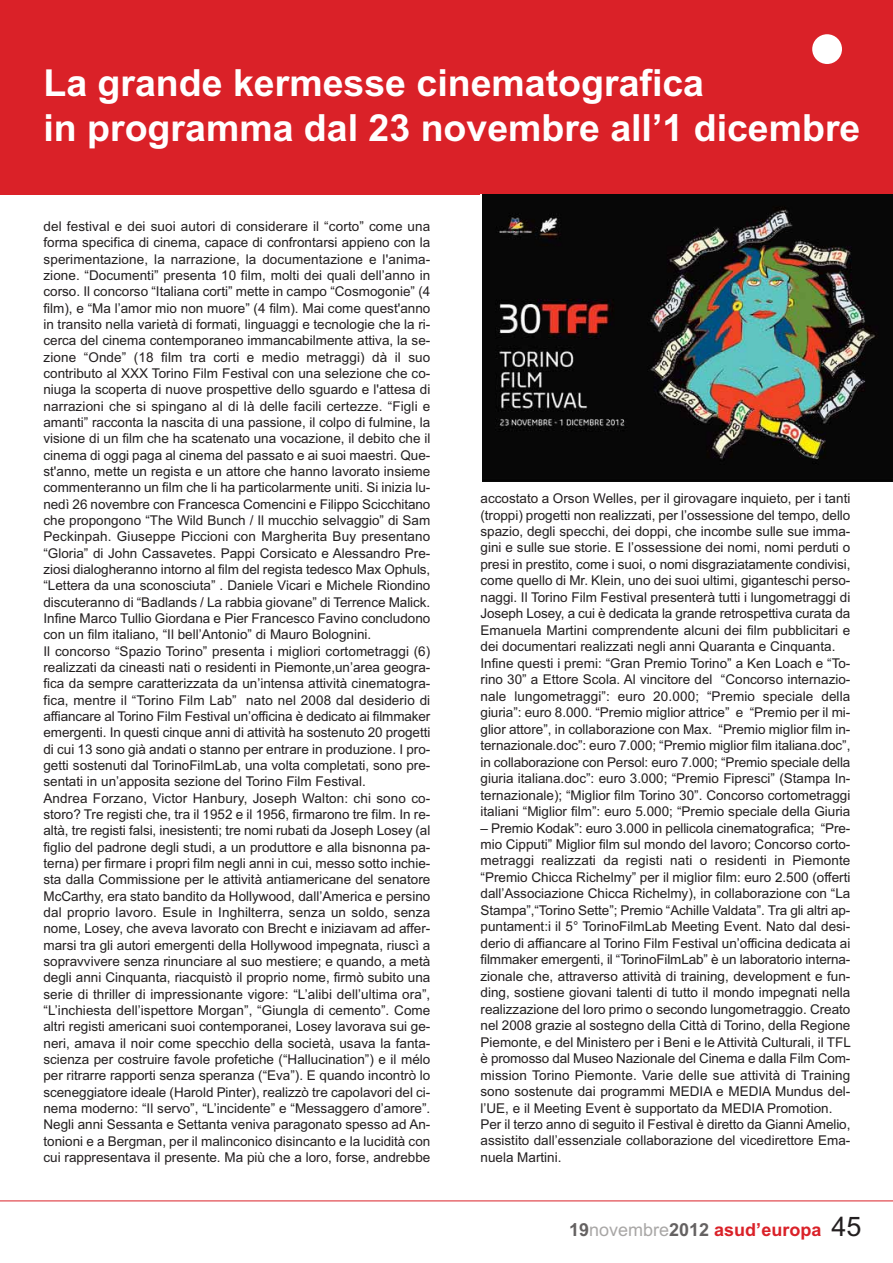
<style>
.page{position:relative;width:893px;height:1263px;background:#fff}
.page>*{position:absolute;margin:0;border:0;box-sizing:border-box;transform-origin:0 0}
.t1{font:700 37.5px/45px "Arial";color:#fff}
.t2{font:700 18px "Arial";color:#da2128}
.t3{font:13.5px/16.4px "Arial";color:#231f20}
.s1{color:#656262}
.s2{font-weight:400;color:#a9a7a6}
.s3{font-weight:400;font-size:27px;color:#231f20}
</style>
<div class="page">
<div style="left:0;top:0;width:892px;height:194px;background:#da2128"></div>
<hr style="left:0;top:1201px;width:892px;height:1px;background:#da2128">
<div style="left:812px;top:34px;width:30px;height:30px;background:#fff;border-radius:50%"></div>
<img style="left:482px;top:194px;width:410px;height:287px">
<h1 class="t1" style="left:43px;top:64px;width:818px">La grande kermesse cinematografica<br>in programma dal 23 novembre all’1 dicembre</h1>
<p class="t3" style="left:43px;top:219px;width:388px">del festival e dei suoi autori di considerare il “corto” come una forma specifica di cinema, capace di confrontarsi appieno con la sperimentazione, la narrazione, la documentazione e l'anima&shy;zione. “Documenti” presenta 10 film, molti dei quali dell’anno in corso. Il concorso “Italiana corti” mette in campo “Cosmogonie” (4 film), e “Ma l’amor mio non muore” (4 film). Mai come quest'anno in transito nella varietà di formati, linguaggi e tecnologie che la ri&shy;cerca del cinema contemporaneo immancabilmente attiva, la se&shy;zione “Onde” (18 film tra corti e medio metraggi) dà il suo contributo al XXX Torino Film Festival con una selezione che co&shy;niuga la scoperta di nuove prospettive dello sguardo e l'attesa di narrazioni che si spingano al di là delle facili certezze. “Figli e amanti” racconta la nascita di una passione, il colpo di fulmine, la visione di un film che ha scatenato una vocazione, il debito che il cinema di oggi paga al cinema del passato e ai suoi maestri. Que&shy;st'anno, mette un regista e un attore che hanno lavorato insieme commenteranno un film che li ha particolarmente uniti. Si inizia lu&shy;nedì 26 novembre con Francesca Comencini e Filippo Scicchitano che propongono “The Wild Bunch / Il mucchio selvaggio” di Sam Peckinpah. Giuseppe Piccioni con Margherita Buy presentano “Gloria” di John Cassavetes. Pappi Corsicato e Alessandro Pre&shy;ziosi dialogheranno intorno al film del regista tedesco Max Ophuls, “Lettera da una sconosciuta” . Daniele Vicari e Michele Riondino discuteranno di “Badlands / La rabbia giovane” di Terrence Malick.<br>Infine Marco Tullio Giordana e Pier Francesco Favino concludono con un film italiano, “Il bell’Antonio” di Mauro Bolognini.<br>Il concorso “Spazio Torino” presenta i migliori cortometraggi (6) realizzati da cineasti nati o residenti in Piemonte,un’area geogra&shy;fica da sempre caratterizzata da un’intensa attività cinematogra&shy;fica, mentre il “Torino Film Lab” nato nel 2008 dal desiderio di affiancare al Torino Film Festival un’officina è dedicato ai filmmaker emergenti. In questi cinque anni di attività ha sostenuto 20 progetti di cui 13 sono già andati o stanno per entrare in produzione. I pro&shy;getti sostenuti dal TorinoFilmLab, una volta completati, sono pre&shy;sentati in un’apposita sezione del Torino Film Festival.<br>Andrea Forzano, Victor Hanbury, Joseph Walton: chi sono co&shy;storo? Tre registi che, tra il 1952 e il 1956, firmarono tre film. In re&shy;altà, tre registi falsi, inesistenti; tre nomi rubati da Joseph Losey (al figlio del padrone degli studi, a un produttore e alla bisnonna pa&shy;terna) per firmare i propri film negli anni in cui, messo sotto inchie&shy;sta dalla Commissione per le attività antiamericane del senatore McCarthy, era stato bandito da Hollywood, dall’America e persino dal proprio lavoro. Esule in Inghilterra, senza un soldo, senza nome, Losey, che aveva lavorato con Brecht e iniziavam ad affer&shy;marsi tra gli autori emergenti della Hollywood impegnata, riuscì a sopravvivere senza rinunciare al suo mestiere; e quando, a metà degli anni Cinquanta, riacquistò il proprio nome, firmò subito una serie di thriller di impressionante vigore: “L’alibi dell’ultima ora”, “L’inchiesta dell’ispettore Morgan”, “Giungla di cemento”. Come altri registi americani suoi contemporanei, Losey lavorava sui ge&shy;neri, amava il noir come specchio della società, usava la fanta&shy;scienza per costruire favole profetiche (“Hallucination”) e il mélo per ritrarre rapporti senza speranza (“Eva”). E quando incontrò lo sceneggiatore ideale (Harold Pinter), realizzò tre capolavori del ci&shy;nema moderno: “Il servo”, “L’incidente” e “Messaggero d’amore”.<br>Negli anni Sessanta e Settanta veniva paragonato spesso ad An&shy;tonioni e a Bergman, per il malinconico disincanto e la lucidità con cui rappresentava il presente. Ma più che a loro, forse, andrebbe</p>
<p class="t3" style="left:480px;top:491px;width:371px">accostato a Orson Welles, per il girovagare inquieto, per i tanti (troppi) progetti non realizzati, per l’ossessione del tempo, dello spazio, degli specchi, dei doppi, che incombe sulle sue imma&shy;gini e sulle sue storie. E l’ossessione dei nomi, nomi perduti o presi in prestito, come i suoi, o nomi disgraziatamente condivisi, come quello di Mr. Klein, uno dei suoi ultimi, giganteschi perso&shy;naggi. Il Torino Film Festival presenterà tutti i lungometraggi di Joseph Losey, a cui è dedicata la grande retrospettiva curata da Emanuela Martini comprendente alcuni dei film pubblicitari e dei documentari realizzati negli anni Quaranta e Cinquanta.<br>Infine questi i premi: “Gran Premio Torino” a Ken Loach e “To&shy;rino 30” a Ettore Scola. Al vincitore del “Concorso internazio&shy;nale lungometraggi”: euro 20.000; “Premio speciale della giuria”: euro 8.000. “Premio miglior attrice” e “Premio per il mi&shy;glior attore”, in collaborazione con Max. “Premio miglior film in&shy;ternazionale.doc”: euro 7.000; “Premio miglior film italiana.doc”, in collaborazione con Persol: euro 7.000; “Premio speciale della giuria italiana.doc”: euro 3.000; “Premio Fipresci” (Stampa In&shy;ternazionale); “Miglior film Torino 30”. Concorso cortometraggi italiani “Miglior film”: euro 5.000; “Premio speciale della Giuria</p>
<p class="t3" style="left:480px;top:821px;width:372px">– Premio Kodak”: euro 3.000 in pellicola cinematografica; “Pre&shy;mio Cipputi” Miglior film sul mondo del lavoro; Concorso corto&shy;metraggi realizzati da registi nati o residenti in Piemonte “Premio Chicca Richelmy” per il miglior film: euro 2.500 (offerti dall’Associazione Chicca Richelmy), in collaborazione con “La Stampa”,“Torino Sette”; Premio “Achille Valdata”. Tra gli altri ap&shy;puntament:i il 5° TorinoFilmLab Meeting Event. Nato dal desi&shy;derio di affiancare al Torino Film Festival un’officina dedicata ai filmmaker emergenti, il “TorinoFilmLab” è un laboratorio interna&shy;zionale che, attraverso attività di training, development e fun&shy;ding, sostiene giovani talenti di tutto il mondo impegnati nella realizzazione del loro primo o secondo lungometraggio. Creato nel 2008 grazie al sostegno della Città di Torino, della Regione Piemonte, e del Ministero per i Beni e le Attività Culturali, il TFL è promosso dal Museo Nazionale del Cinema e dalla Film Com&shy;mission Torino Piemonte. Varie delle sue attività di Training sono sostenute dai programmi MEDIA e MEDIA Mundus del&shy;l’UE, e il Meeting Event è supportato da MEDIA Promotion.<br>Per il terzo anno di seguito il Festival è diretto da Gianni Amelio, assistito dall’essenziale collaborazione del vicedirettore Ema&shy;nuela Martini.</p>
<h2 class="t2" style="left:569px;top:1223px;width:294px"><span class="s1">19</span><span class="s2">novembre</span><span class="s1">2012</span> asud’europa <span class="s3">45</span></h2>
</div>
